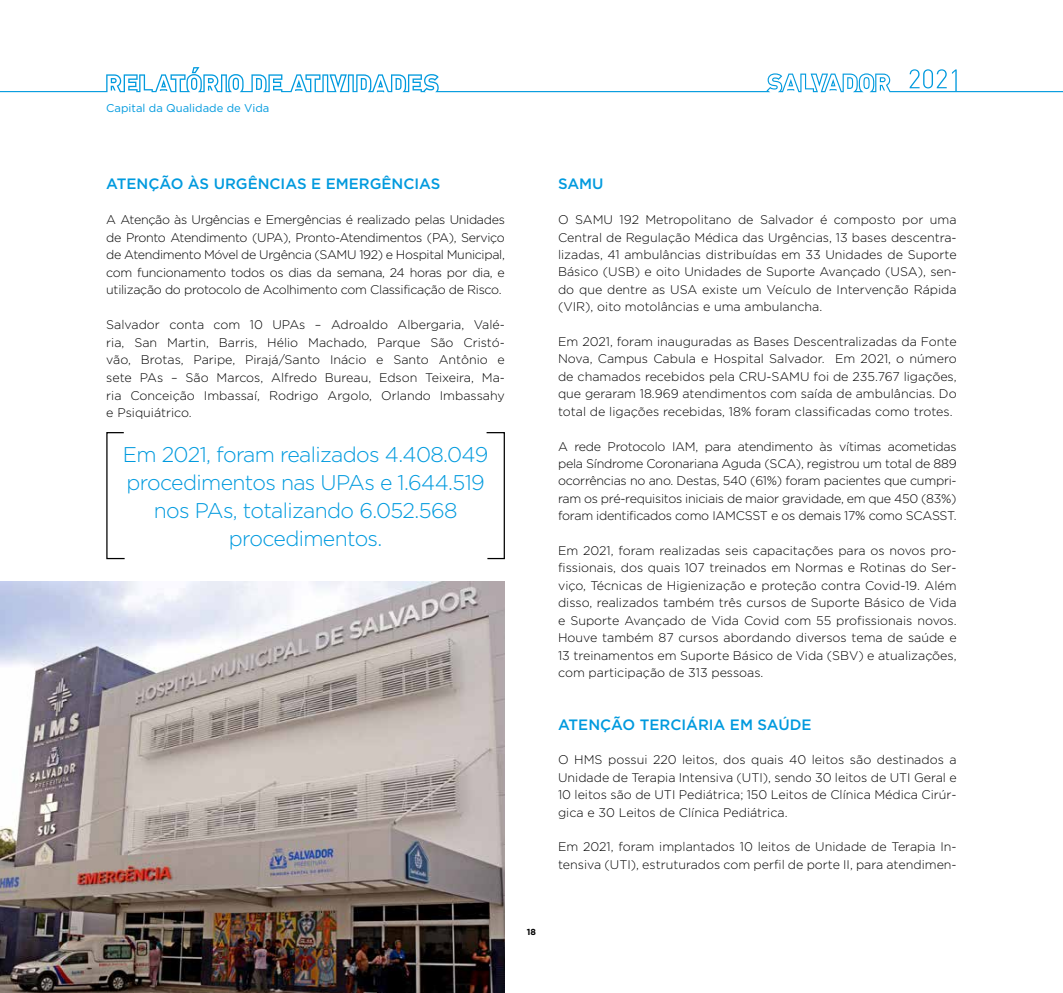
<style>
.page{position:relative;width:1063px;height:993px;background:#fff}
.page>*{position:absolute;margin:0;border:0;box-sizing:border-box;transform-origin:0 0}
.t1{font:300 21.25px/27.8px "Gotham";letter-spacing:-.03em;color:#009ade;text-align:center}
.t2{font:500 15px "Gotham";color:#009ade}
.t3{font:300 12.5px/17.4px "Gotham";color:#000;text-align:justify}
.t4{font:11.25px "Gotham";color:#009ade}
.t5{font:700 8.75px "Gotham";color:#000}
</style>
<div class="page">
<svg style="left:0;top:67px;width:1063px;height:25px"></svg>
<img style="left:0;top:581px;width:505px;height:411px">
<svg style="left:106px;top:432px;width:19px;height:127px"></svg>
<svg style="left:486px;top:432px;width:19px;height:127px"></svg>
<p class="t4" style="left:106px;top:102px;width:165px">Capital da Qualidade de Vida</p>
<p class="t2" style="left:106px;top:175px;width:336px">ATENÇÃO ÀS URGÊNCIAS E EMERGÊNCIAS</p>
<p class="t3" style="left:106px;top:211px;width:400px">A Atenção às Urgências e Emergências é realizado pelas Unidades de Pronto Atendimento (UPA), Pronto-Atendimentos (PA), Serviço de Atendimento Móvel de Urgência (SAMU 192) e Hospital Municipal, com funcionamento todos os dias da semana, 24 horas por dia, e utilização do protocolo de Acolhimento com Classificação de Risco.</p>
<p class="t3" style="left:106px;top:316px;width:400px">Salvador conta com 10 UPAs – Adroaldo Albergaria, Valé&shy;ria, San Martin, Barris, Hélio Machado, Parque São Cristó&shy;vão, Brotas, Paripe, Pirajá/Santo Inácio e Santo Antônio e sete PAs – São Marcos, Alfredo Bureau, Edson Teixeira, Ma&shy;ria Conceição Imbassaí, Rodrigo Argolo, Orlando Imbassahy e Psiquiátrico.</p>
<h1 class="t1" style="left:123px;top:441px;width:367px">Em 2021, foram realizados 4.408.049 procedimentos nas UPAs e 1.644.519 nos PAs, totalizando 6.052.568 procedimentos.</h1>
<p class="t2" style="left:558px;top:175px;width:47px">SAMU</p>
<p class="t3" style="left:558px;top:211px;width:400px">O SAMU 192 Metropolitano de Salvador é composto por uma Central de Regulação Médica das Urgências, 13 bases descentra&shy;lizadas, 41 ambulâncias distribuídas em 33 Unidades de Suporte Básico (USB) e oito Unidades de Suporte Avançado (USA), sen&shy;do que dentre as USA existe um Veículo de Intervenção Rápida (VIR), oito motolâncias e uma ambulancha.</p>
<p class="t3" style="left:558px;top:333px;width:400px">Em 2021, foram inauguradas as Bases Descentralizadas da Fonte Nova, Campus Cabula e Hospital Salvador. Em 2021, o número de chamados recebidos pela CRU-SAMU foi de 235.767 ligações, que geraram 18.969 atendimentos com saída de ambulâncias. Do total de ligações recebidas, 18% foram classificadas como trotes.</p>
<p class="t3" style="left:558px;top:437px;width:400px">A rede Protocolo IAM, para atendimento às vítimas acometidas pela Síndrome Coronariana Aguda (SCA), registrou um total de 889 ocorrências no ano. Destas, 540 (61%) foram pacientes que cumpri&shy;ram os pré-requisitos iniciais de maior gravidade, em que 450 (83%) foram identificados como IAMCSST e os demais 17% como SCASST.</p>
<p class="t3" style="left:558px;top:542px;width:400px">Em 2021, foram realizadas seis capacitações para os novos pro&shy;fissionais, dos quais 107 treinados em Normas e Rotinas do Ser&shy;viço, Técnicas de Higienização e proteção contra Covid-19. Além disso, realizados também três cursos de Suporte Básico de Vida e Suporte Avançado de Vida Covid com 55 profissionais novos.<br>Houve também 87 cursos abordando diversos tema de saúde e 13 treinamentos em Suporte Básico de Vida (SBV) e atualizações, com participação de 313 pessoas.</p>
<p class="t2" style="left:558px;top:715px;width:255px">ATENÇÃO TERCIÁRIA EM SAÚDE</p>
<p class="t3" style="left:558px;top:751px;width:400px">O HMS possui 220 leitos, dos quais 40 leitos são destinados a Unidade de Terapia Intensiva (UTI), sendo 30 leitos de UTI Geral e 10 leitos são de UTI Pediátrica; 150 Leitos de Clínica Médica Cirúr&shy;gica e 30 Leitos de Clínica Pediátrica.</p>
<p class="t3" style="left:558px;top:838px;width:400px">Em 2021, foram implantados 10 leitos de Unidade de Terapia In&shy;tensiva (UTI), estruturados com perfil de porte II, para atendimen-</p>
<p class="t5" style="left:527px;top:927px;width:11px">18</p>
</div>
